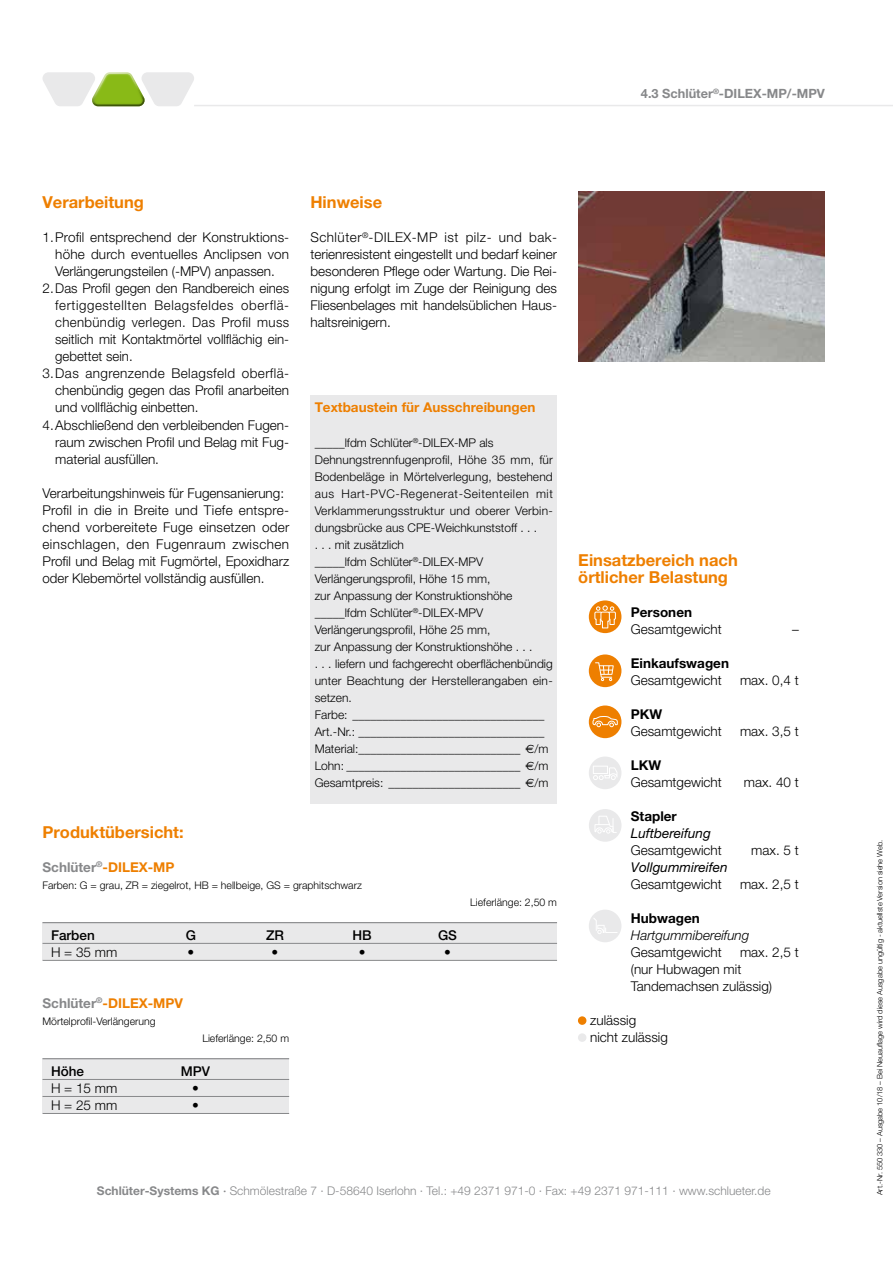
<style>
.page{position:relative;width:893px;height:1263px;background:#fff}
.page>*{position:absolute;margin:0;border:0;box-sizing:border-box;transform-origin:0 0}
.Überschrift{font:700 16.5px/17px "Helvetica Neue LT Pro";color:#ee7f00}
.Fließtext{font:300 13.5px/17px "Helvetica Neue LT Pro";color:#000;text-align:justify}
.Einzug{font:300 13.5px/17px "Helvetica Neue LT Pro";color:#000;text-align:justify}
.Überschrift_Produkte{font:700 13.5px "Helvetica Neue LT Pro";color:#ee7f00}
.Fließtext-2{font:italic 13.5px/17px "Helvetica Neue LT Pro";color:#000}
.Unter-Überschrift{font:700 13.5px "Helvetica Neue LT Pro";color:#ee7f00}
.Fließtext-3{font:700 13.5px "Helvetica Neue LT Pro";color:#000}
.Fließtext-4{font:italic 300 13.5px/17px "Helvetica Neue LT Pro";color:#000}
.Tabelle_Fuß{font:300 13.5px "Helvetica Neue LT Pro";color:#000}
.Tabelle_Kopf{font:500 13.5px "Helvetica Neue LT Pro";color:#000}
.t1{font:700 12.75px "Helvetica Neue LT Pro";color:#87888a}
.Textbaustein_1__Zeil{font:300 12px/17px "Helvetica Neue LT Pro";color:#000}
.Textbaustein{font:300 12px "Helvetica Neue LT Pro";color:#000}
.t2{font:300 12px "Helvetica Neue LT Pro";color:#87888a}
.Material_und_Länge_7{font:300 10.5px "Helvetica Neue LT Pro";color:#000}
.Fließtext-5{font:300 7.5px "Helvetica Neue LT Pro";color:#000}
.s1{font-family:"Euro Sans";font-weight:400}
.s2{color:#87888a}
.s3{font-weight:700;font-style:normal}
.s4{font-weight:700}
.s5{font-weight:500}
</style>
<div class="page">
<hr style="left:194px;top:105px;width:699px;height:1px;background:#e9e9ea">
<svg style="left:43px;top:72px;width:151px;height:34px"></svg>
<div style="left:310px;top:395px;width:247px;height:409px;background:#e9e9ea"></div>
<div style="left:43px;top:923px;width:514px;height:37px;background:#e9e9ea"></div>
<hr style="left:43px;top:922px;width:514px;height:1px;background:#87888a">
<hr style="left:43px;top:943px;width:514px;height:1px;background:#87888a">
<hr style="left:43px;top:960px;width:514px;height:1px;background:#87888a">
<img style="left:578px;top:191px;width:247px;height:170px">
<div style="left:43px;top:1059px;width:246px;height:54px;background:#e9e9ea"></div>
<hr style="left:43px;top:1058px;width:246px;height:1px;background:#87888a">
<hr style="left:43px;top:1079px;width:246px;height:1px;background:#87888a">
<hr style="left:43px;top:1096px;width:246px;height:1px;background:#87888a">
<hr style="left:43px;top:1113px;width:246px;height:1px;background:#87888a">
<div style="left:589px;top:600px;width:32px;height:33px;background:#ee7f00;border-radius:50%"></div>
<svg style="left:594px;top:605px;width:22px;height:24px"></svg>
<div style="left:589px;top:654px;width:32px;height:33px;background:#ee7f00;border-radius:50%"></div>
<svg style="left:594px;top:654px;width:20px;height:33px"></svg>
<div style="left:589px;top:705px;width:32px;height:33px;background:#ee7f00;border-radius:50%"></div>
<svg style="left:592px;top:716px;width:27px;height:22px"></svg>
<div style="left:589px;top:756px;width:32px;height:33px;background:#e9e9ea;border-radius:50%"></div>
<svg style="left:593px;top:766px;width:24px;height:14px"></svg>
<div style="left:589px;top:809px;width:32px;height:33px;background:#e9e9ea;border-radius:50%"></div>
<svg style="left:594px;top:816px;width:23px;height:18px"></svg>
<div style="left:589px;top:910px;width:32px;height:32px;background:#e9e9ea;border-radius:50%"></div>
<svg style="left:594px;top:918px;width:23px;height:16px"></svg>
<div style="left:578px;top:1016px;width:8px;height:9px;background:#ee7f00;border-radius:50%"></div>
<div style="left:578px;top:1033px;width:8px;height:9px;background:#e9e9ea;border-radius:50%"></div>
<p class="t1" style="left:641px;top:86px;width:185px">4.3 Schlüter<sup>®</sup>-DILEX-MP/-MPV</p>
<p class="Überschrift" style="left:43px;top:194px;width:103px">Verarbeitung</p>
<p class="Einzug" style="left:55px;top:229px;width:235px;text-indent:-13px">1.Profil entsprechend der Konstruktions&shy;höhe durch eventuelles Anclipsen von Verlängerungsteilen (-MPV) anpassen.</p>
<p class="Einzug" style="left:55px;top:280px;width:235px;text-indent:-13px">2.Das Profil gegen den Randbereich eines fertiggestellten Belagsfeldes oberflä&shy;chenbündig verlegen. Das Profil muss seitlich mit Kontaktmörtel vollflächig ein&shy;gebettet sein.</p>
<p class="Einzug" style="left:55px;top:365px;width:235px;text-indent:-13px">3.Das angrenzende Belagsfeld oberflä&shy;chenbündig gegen das Profil anarbeiten und vollflächig einbetten.</p>
<p class="Einzug" style="left:55px;top:416px;width:234px;text-indent:-13px">4.Abschließend den verbleibenden Fugen&shy;raum zwischen Profil und Belag mit Fug&shy;material ausfüllen.</p>
<p class="Fließtext" style="left:43px;top:484px;width:243px">Verarbeitungshinweis für Fugensanierung:</p>
<p class="Fließtext" style="left:43px;top:501px;width:248px">Profil in die in Breite und Tiefe entspre&shy;chend vorbereitete Fuge einsetzen oder einschlagen, den Fugenraum zwischen Profil und Belag mit Fugmörtel, Epoxidharz oder Klebemörtel vollständig ausfüllen.</p>
<p class="Überschrift" style="left:310px;top:194px;width:73px">Hinweise</p>
<p class="Fließtext" style="left:310px;top:229px;width:248px">Schlüter<sup>®</sup>-DILEX-MP ist pilz- und bak&shy;terienresistent eingestellt und bedarf keiner besonderen Pflege oder Wartung. Die Rei&shy;nigung erfolgt im Zuge der Reinigung des Fliesenbelages mit handelsüblichen Haus&shy;haltsreinigern.</p>
<p class="Unter-Überschrift" style="left:315px;top:399px;width:222px">Textbaustein für Ausschreibungen</p>
<p class="Textbaustein_1__Zeil" style="left:315px;top:433px;width:180px">_____lfdm Schlüter<sup>®</sup>-DILEX-MP als</p>
<p class="Textbaustein_1__Zeil" style="left:315px;top:450px;width:240px">Dehnungstrennfugenprofil, Höhe 35 mm, für Bodenbeläge in Mörtelverlegung, bestehend aus Hart-PVC-Regenerat-Seitenteilen mit Verklammerungsstruktur und oberer Verbin&shy;dungsbrücke aus CPE-Weichkunststoff . . .</p>
<p class="Textbaustein_1__Zeil" style="left:315px;top:536px;width:91px">. . . mit zusätzlich</p>
<p class="Textbaustein_1__Zeil" style="left:315px;top:553px;width:170px">_____lfdm Schlüter<sup>®</sup>-DILEX-MPV</p>
<p class="Textbaustein_1__Zeil" style="left:315px;top:570px;width:177px">Verlängerungsprofil, Höhe 15 mm,</p>
<p class="Textbaustein_1__Zeil" style="left:315px;top:587px;width:199px">zur Anpassung der Konstruktionshöhe</p>
<p class="Textbaustein_1__Zeil" style="left:315px;top:604px;width:170px">_____lfdm Schlüter<sup>®</sup>-DILEX-MPV</p>
<p class="Textbaustein_1__Zeil" style="left:315px;top:621px;width:177px">Verlängerungsprofil, Höhe 25 mm,</p>
<p class="Textbaustein_1__Zeil" style="left:315px;top:638px;width:219px">zur Anpassung der Konstruktionshöhe . . .</p>
<p class="Textbaustein_1__Zeil" style="left:315px;top:655px;width:240px;text-align:justify">. . . liefern und fachgerecht oberflächenbündig unter Beachtung der Herstellerangaben ein&shy;setzen.</p>
<p class="Textbaustein" style="left:315px;top:707px;width:231px">Farbe: ________________________________</p>
<p class="Textbaustein" style="left:315px;top:724px;width:231px">Art.-Nr.: _______________________________</p>
<p class="Textbaustein" style="left:315px;top:741px;width:235px">Material:___________________________ <span class="s1">E</span>/m</p>
<p class="Textbaustein" style="left:315px;top:758px;width:235px">Lohn: _____________________________ <span class="s1">E</span>/m</p>
<p class="Textbaustein" style="left:315px;top:775px;width:235px">Gesamtpreis: ______________________ <span class="s1">E</span>/m</p>
<p class="Überschrift" style="left:43px;top:823px;width:143px">Produktübersicht:</p>
<p class="Überschrift_Produkte" style="left:43px;top:858px;width:134px"><span class="s2">Schlüter</span><sup>®</sup>-DILEX-MP</p>
<p class="Material_und_Länge_7" style="left:43px;top:879px;width:321px">Farben: G = grau, ZR = ziegelrot, HB = hellbeige, GS = graphitschwarz</p>
<p class="Tabelle_Kopf" style="left:51px;top:927px;width:45px">Farben</p>
<p class="Tabelle_Kopf" style="left:186px;top:927px;width:12px">G</p>
<p class="Tabelle_Kopf" style="left:266px;top:927px;width:20px">ZR</p>
<p class="Tabelle_Kopf" style="left:352px;top:927px;width:21px">HB</p>
<p class="Tabelle_Kopf" style="left:438px;top:927px;width:20px">GS</p>
<p class="Tabelle_Fuß" style="left:51px;top:944px;width:68px">H = 35 mm</p>
<p class="Tabelle_Fuß" style="left:188px;top:944px;width:8px">•</p>
<p class="Tabelle_Fuß" style="left:272px;top:944px;width:8px">•</p>
<p class="Tabelle_Fuß" style="left:359px;top:944px;width:8px">•</p>
<p class="Tabelle_Fuß" style="left:444px;top:944px;width:8px">•</p>
<p class="Material_und_Länge_7" style="left:470px;top:896px;width:88px">Lieferlänge: 2,50 m</p>
<p class="Überschrift_Produkte" style="left:43px;top:995px;width:142px"><span class="s2">Schlüter</span><sup>®</sup>-DILEX-MPV</p>
<p class="Material_und_Länge_7" style="left:43px;top:1015px;width:115px">Mörtelprofil-Verlängerung</p>
<p class="Material_und_Länge_7" style="left:202px;top:1032px;width:88px">Lieferlänge: 2,50 m</p>
<p class="Tabelle_Kopf" style="left:51px;top:1063px;width:35px">Höhe</p>
<p class="Tabelle_Kopf" style="left:181px;top:1063px;width:31px">MPV</p>
<p class="Tabelle_Fuß" style="left:51px;top:1080px;width:68px">H = 15 mm</p>
<p class="Tabelle_Fuß" style="left:192px;top:1080px;width:8px">•</p>
<p class="Tabelle_Fuß" style="left:51px;top:1097px;width:68px">H = 25 mm</p>
<p class="Tabelle_Fuß" style="left:192px;top:1097px;width:8px">•</p>
<p class="Überschrift" style="left:578px;top:551px;width:161px">Einsatzbereich nach örtlicher Belastung</p>
<p class="Fließtext-3" style="left:631px;top:603px;width:63px">Personen</p>
<p class="Fließtext" style="left:631px;top:620px;width:93px">Gesamtgewicht</p>
<p class="Fließtext" style="left:792px;top:620px;width:8px">–</p>
<p class="Fließtext-3" style="left:631px;top:654px;width:100px">Einkaufswagen</p>
<p class="Fließtext" style="left:631px;top:671px;width:93px">Gesamtgewicht</p>
<p class="Fließtext" style="left:740px;top:671px;width:60px">max. 0,4 t</p>
<p class="Fließtext-3" style="left:631px;top:705px;width:33px">PKW</p>
<p class="Fließtext" style="left:631px;top:722px;width:93px">Gesamtgewicht</p>
<p class="Fließtext" style="left:740px;top:722px;width:60px">max. 3,5 t</p>
<p class="Fließtext-3" style="left:631px;top:756px;width:32px">LKW</p>
<p class="Fließtext" style="left:631px;top:773px;width:93px">Gesamtgewicht</p>
<p class="Fließtext" style="left:744px;top:773px;width:57px">max. 40 t</p>
<p class="Fließtext-2" style="left:631px;top:807px;width:82px"><span class="s3">Stapler<br></span>Luftbereifung</p>
<p class="Fließtext" style="left:631px;top:841px;width:93px">Gesamtgewicht</p>
<p class="Fließtext" style="left:751px;top:841px;width:49px">max. 5 t</p>
<p class="Fließtext-2" style="left:631px;top:858px;width:98px">Vollgummireifen</p>
<p class="Fließtext" style="left:631px;top:875px;width:93px">Gesamtgewicht</p>
<p class="Fließtext" style="left:740px;top:875px;width:60px">max. 2,5 t</p>
<p class="Fließtext-4" style="left:631px;top:909px;width:120px"><span class="s3">Hubwagen<br></span>Hartgummibereifung</p>
<p class="Fließtext" style="left:631px;top:943px;width:93px">Gesamtgewicht</p>
<p class="Fließtext" style="left:740px;top:943px;width:60px">max. 2,5 t</p>
<p class="Fließtext" style="left:631px;top:960px;width:143px">(nur Hubwagen mit<br>Tandemachsen zulässig)</p>
<p class="Fließtext" style="left:590px;top:1011px;width:47px">zulässig</p>
<p class="Fließtext" style="left:590px;top:1028px;width:79px">nicht zulässig</p>
<p class="t2" style="left:97px;top:1183px;width:675px"><span class="s4">Schlüter-Systems KG</span> <span class="s5">·</span> Schmölestraße 7 · D-58640 Iserlohn · Tel.: +49 2371 971-0 · Fax: +49 2371 971-111 · www.schlueter.de</p>
<p class="Fließtext-5" style="left:875px;top:1195px;width:357px;rotate:-90deg">Art.-Nr. 550 330 – Ausgabe 10/18 – Bei Neuauflage wird diese Ausgabe ungültig - aktuellste Version siehe Web.</p>
</div>
